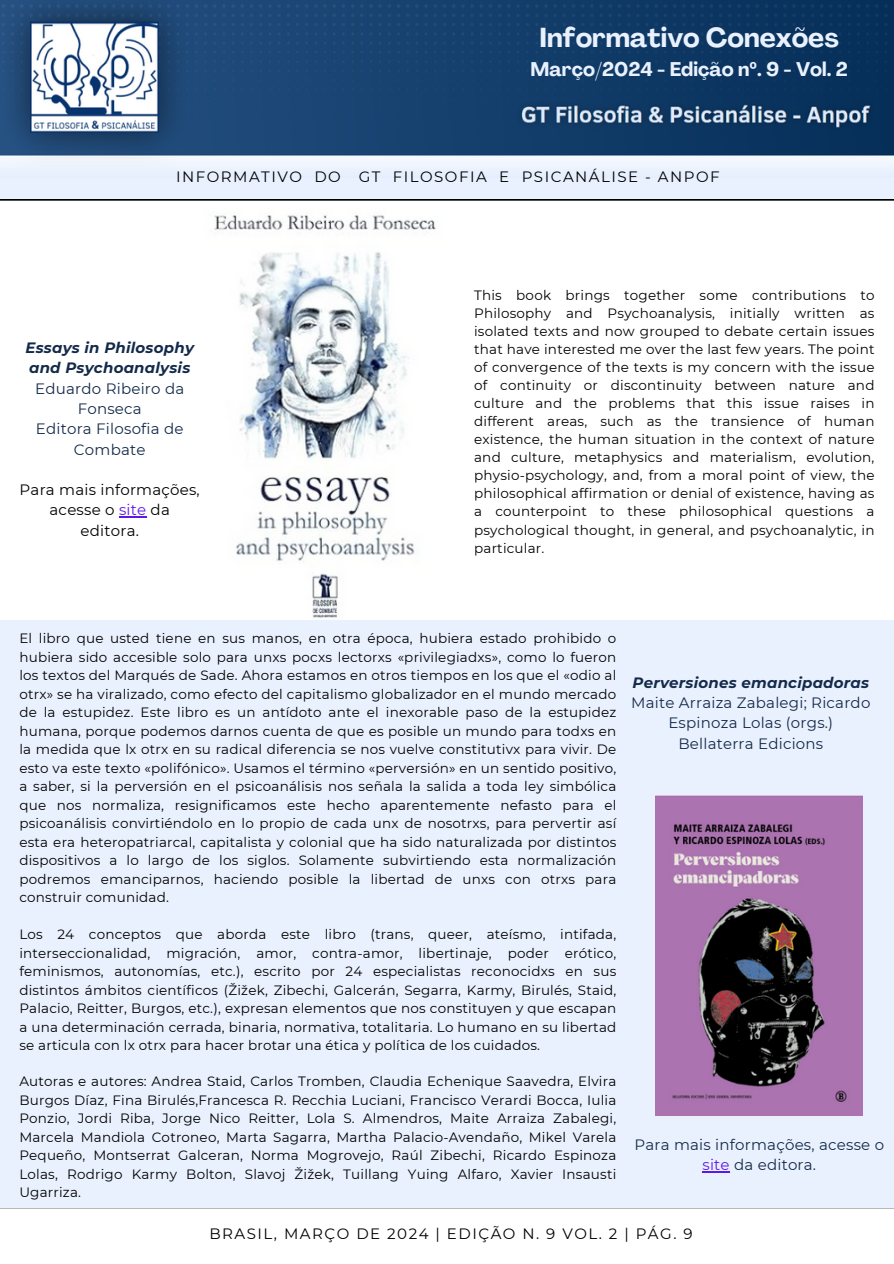
<style>
.page{position:relative;width:894px;height:1264px;background:#fff}
.page>*{position:absolute;margin:0;border:0;box-sizing:border-box;transform-origin:0 0}
.t1{font:700 27px "Agrandir";color:#eaf1fe}
.t2{font:700 19.5px "Agrandir";color:#eaf1fe}
.t3{font:15px/20.2px "Montserrat";letter-spacing:.015em;color:#142a4a;text-align:center}
.t4{font:15px "Montserrat";letter-spacing:.1em;color:#000}
.t5{font:italic 700 15px/20.2px "Montserrat";letter-spacing:.015em;color:#142a4a}
.t6{font:15px/20.2px "Montserrat";letter-spacing:.015em;color:#000;text-align:center}
.t7{font:13.5px/18.5px "Montserrat";letter-spacing:.015em;color:#000;text-align:justify}
.s1{font-family:"Noto Sans"}
.s2{color:#5e17eb}
</style>
<div class="page">
<hr style="left:0;top:1207px;width:893px;height:1px;background:#000">
<svg style="left:0;top:199px;width:893px;height:2px"></svg>
<img style="left:214px;top:215px;width:222px;height:403px">
<div style="left:0;top:620px;width:893px;height:587px;background:#eaf1fe"></div>
<img style="left:655px;top:795px;width:207px;height:320px">
<svg style="left:119px;top:516px;width:27px;height:1px"></svg>
<svg style="left:702px;top:1171px;width:27px;height:1px"></svg>
<div style="left:0;top:156px;width:893px;height:43px;background:#eaf1fe"></div>
<img style="left:0;top:0;width:893px;height:160px">
<h1 class="t1" style="left:539px;top:27px;width:300px">Informativo Conexões</h1>
<h2 class="t2" style="left:530px;top:62px;width:319px">Março/2024 - Edição n<span class="s1">º</span>. 9 - Vol. 2</h2>
<p class="t4" style="left:176px;top:168px;width:545px">INFORMATIVO DO GT FILOSOFIA E PSICANÁLISE - ANPOF</p>
<p class="t5" style="left:25px;top:338px;width:170px">Essays in Philosophy and Psychoanalysis</p>
<p class="t3" style="left:35px;top:378px;width:150px">Eduardo Ribeiro da<br>Fonseca<br>Editora Filosofia de<br>Combate</p>
<p class="t6" style="left:20px;top:479px;width:182px">Para mais informações, acesse o <span class="s2">site</span> da editora.</p>
<p class="t7" style="left:474px;top:286px;width:402px;line-height:18px">This book brings together some contributions to Philosophy and Psychoanalysis, initially written as isolated texts and now grouped to debate certain issues that have interested me over the last few years. The point of convergence of the texts is my concern with the issue of continuity or discontinuity between nature and culture and the problems that this issue raises in different areas, such as the transience of human existence, the human situation in the context of nature and culture, metaphysics and materialism, evolution, physio-psychology, and, from a moral point of view, the philosophical affirmation or denial of existence, having as a counterpoint to these philosophical questions a psychological thought, in general, and psychoanalytic, in particular.</p>
<p class="t7" style="left:19px;top:629px;width:598px">El libro que usted tiene en sus manos, en otra época, hubiera estado prohibido o hubiera sido accesible solo para unxs pocxs lectorxs «privilegiadxs», como lo fueron los textos del Marqués de Sade. Ahora estamos en otros tiempos en los que el «odio al otrx» se ha viralizado, como efecto del capitalismo globalizador en el mundo mercado de la estupidez. Este libro es un antídoto ante el inexorable paso de la estupidez humana, porque podemos darnos cuenta de que es posible un mundo para todxs en la medida que lx otrx en su radical diferencia se nos vuelve constitutivx para vivir. De esto va este texto «polifónico». Usamos el término «perversión» en un sentido positivo, a saber, si la perversión en el psicoanálisis nos señala la salida a toda ley simbólica que nos normaliza, resignificamos este hecho aparentemente nefasto para el psicoanálisis convirtiéndolo en lo propio de cada unx de nosotrxs, para pervertir así esta era heteropatriarcal, capitalista y colonial que ha sido naturalizada por distintos dispositivos a lo largo de los siglos. Solamente subvirtiendo esta normalización podremos emanciparnos, haciendo posible la libertad de unxs con otrxs para construir comunidad.</p>
<p class="t7" style="left:19px;top:925px;width:598px">Los 24 conceptos que aborda este libro (trans, queer, ateísmo, intifada, interseccionalidad, migración, amor, contra-amor, libertinaje, poder erótico, feminismos, autonomías, etc.), escrito por 24 especialistas reconocidxs en sus distintos ámbitos científicos (Žižek, Zibechi, Galcerán, Segarra, Karmy, Birulés, Staid, Palacio, Reitter, Burgos, etc.), expresan elementos que nos constituyen y que escapan a una determinación cerrada, binaria, normativa, totalitaria. Lo humano en su libertad se articula con lx otrx para hacer brotar una ética y política de los cuidados.</p>
<p class="t7" style="left:19px;top:1072px;width:598px">Autoras e autores: Andrea Staid, Carlos Tromben, Claudia Echenique Saavedra, Elvira Burgos Díaz, Fina Birulés,Francesca R. Recchia Luciani, Francisco Verardi Bocca, Iulia Ponzio, Jordi Riba, Jorge Nico Reitter, Lola S. Almendros, Maite Arraiza Zabalegi, Marcela Mandiola Cotroneo, Marta Sagarra, Martha Palacio-Avendaño, Mikel Varela Pequeño, Montserrat Galceran, Norma Mogrovejo, Raúl Zibechi, Ricardo Espinoza Lolas, Rodrigo Karmy Bolton, Slavoj Žižek, Tuillang Yuing Alfaro, Xavier Insausti Ugarriza.</p>
<p class="t5" style="left:632px;top:672px;width:238px">Perversiones emancipadoras</p>
<p class="t3" style="left:631px;top:692px;width:240px">Maite Arraiza Zabalegi; Ricardo<br>Espinoza Lolas (orgs.)<br>Bellaterra Edicions</p>
<p class="t3" style="left:634px;top:1134px;width:251px">Para mais informações, acesse o <span class="s2">site</span> da editora.</p>
<p class="t4" style="left:209px;top:1224px;width:484px">BRASIL, MARÇO DE 2024 | EDIÇÃO N. 9 VOL. 2 | PÁG. 9</p>
</div>
